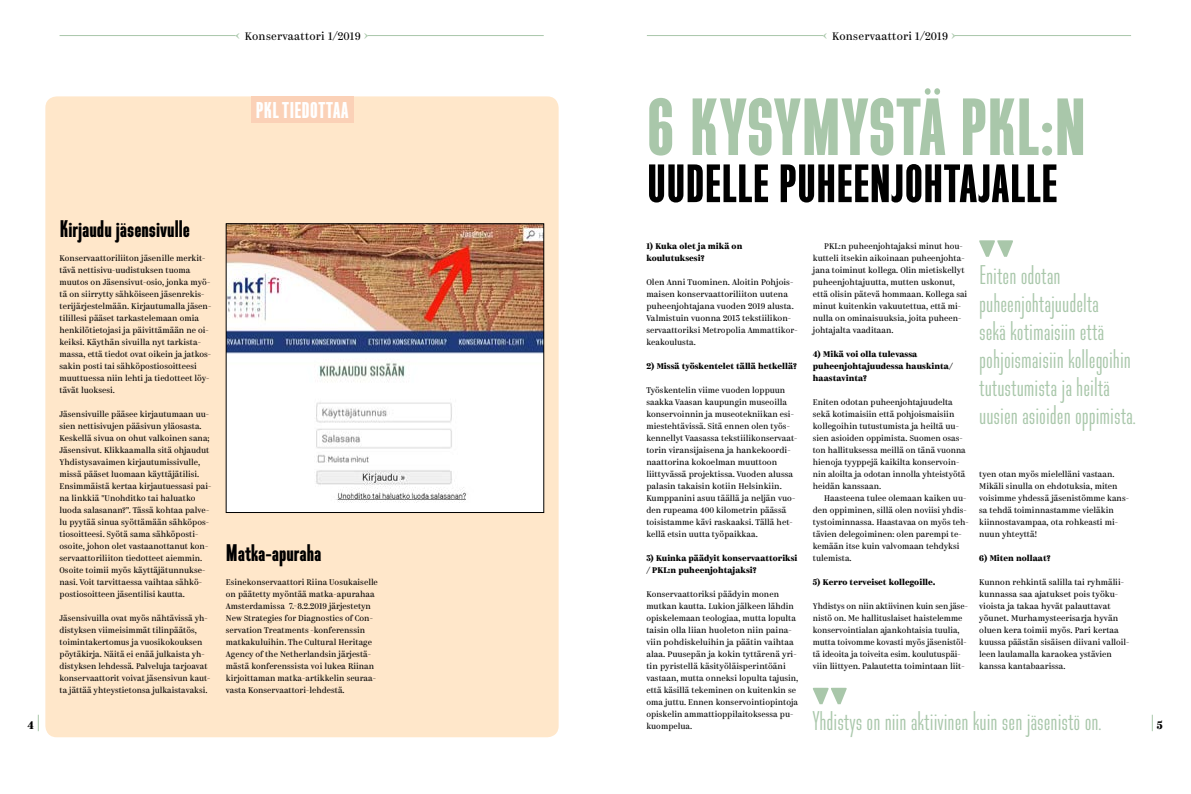
<style>
.page{position:relative;width:1191px;height:794px;background:#fff}
.page>*{position:absolute;margin:0;border:0;box-sizing:border-box;transform-origin:0 0}
.t1{font:700 80.8px "Directors Gothic 201";color:#a9c7aa}
.t2{font:700 53.9px "Directors Gothic 201";letter-spacing:-.005em;color:#000}
.t3{font:27px/28px "Directors Gothic 201";color:#a9c7aa}
.t4{font:700 24px "Directors Gothic 201";color:#000}
.t5{font:700 22.8px "Directors Gothic 201";letter-spacing:.005em;color:#fff}
.t6{font:11px "Kazimir";letter-spacing:.02em;color:#000}
.t7{font:700 11px "Kazimir";color:#000}
.t8{font:8.3px/12px "Kazimir";color:#000}
.t9{font:700 8.3px/12px "Kazimir";color:#000}
.s1{font-size:16px;color:#a9c7aa}
</style>
<div class="page">
<svg style="left:38px;top:714px;width:1px;height:17px"></svg>
<svg style="left:1152px;top:714px;width:1px;height:17px"></svg>
<hr style="left:60px;top:35px;width:176px;height:1px;background:#a9c7aa">
<hr style="left:647px;top:35px;width:176px;height:1px;background:#a9c7aa">
<hr style="left:368px;top:35px;width:176px;height:1px;background:#a9c7aa">
<hr style="left:955px;top:35px;width:176px;height:1px;background:#a9c7aa">
<div style="left:45px;top:96px;width:513px;height:641px;background:#ffe7ca;border-radius:11px"></div>
<img style="left:228px;top:225px;width:314px;height:286px">
<div style="left:226px;top:223px;width:318px;height:290px;border:1px solid #000"></div>
<svg style="left:979px;top:240px;width:34px;height:17px"></svg>
<svg style="left:813px;top:688px;width:33px;height:16px"></svg>
<div style="left:251px;top:97px;width:102px;height:26px;background:#fbd1b7"></div>
<h3 class="t6" style="left:236px;top:29px;width:134px"><span class="s1">‹</span> Konservaattori 1/2019 <span class="s1">›</span></h3>
<h3 class="t6" style="left:823px;top:29px;width:134px"><span class="s1">‹</span> Konservaattori 1/2019 <span class="s1">›</span></h3>
<h1 class="t1" style="left:646px;top:82px;width:441px">6 KYSYMYSTÄ PKL:N</h1>
<h2 class="t2" style="left:646px;top:154px;width:412px">UUDELLE PUHEENJOHTAJALLE</h2>
<p class="t9" style="left:646px;top:240px;width:97px">1) Kuka olet ja mikä on koulutuksesi?</p>
<p class="t8" style="left:646px;top:276px;width:153px">Olen Anni Tuominen. Aloitin Pohjois&shy;maisen konservaattoriliiton uutena puheenjohtajana vuoden 2019 alusta.<br>Valmistuin vuonna 2013 tekstiilikon&shy;servaattoriksi Metropolia Ammattikor&shy;keakoulusta.</p>
<p class="t9" style="left:646px;top:360px;width:152px">2) Missä työskentelet tällä hetkellä?</p>
<p class="t8" style="left:646px;top:384px;width:152px">Työskentelin viime vuoden loppuun saakka Vaasan kaupungin museoilla konservoinnin ja museotekniikan esi&shy;miestehtävissä. Sitä ennen olen työs&shy;kennellyt Vaasassa tekstiilikonservaat&shy;torin viransijaisena ja hankekoordi&shy;naattorina kokoelman muuttoon liittyvässä projektissa. Vuoden alussa palasin takaisin kotiin Helsinkiin.<br>Kumppanini asuu täällä ja neljän vuo&shy;den rupeama 400 kilometrin päässä toisistamme kävi raskaaksi. Tällä het&shy;kellä etsin uutta työpaikkaa.</p>
<p class="t9" style="left:646px;top:552px;width:152px">3) Kuinka päädyit konservaattoriksi / PKL:n puheenjohtajaksi?</p>
<p class="t8" style="left:646px;top:588px;width:153px">Konservaattoriksi päädyin monen mutkan kautta. Lukion jälkeen lähdin opiskelemaan teologiaa, mutta lopulta taisin olla liian huoleton niin paina&shy;viin pohdiskeluihin ja päätin vaihtaa alaa. Puusepän ja kokin tyttärenä yri&shy;tin pyristellä käsityöläisperintöäni vastaan, mutta onneksi lopulta tajusin, että käsillä tekeminen on kuitenkin se oma juttu. Ennen konservointiopintoja opiskelin ammattioppilaitoksessa pu&shy;kuompelua.</p>
<h3 class="t5" style="left:255px;top:98px;width:94px">PKL TIEDOTTAA</h3>
<h3 class="t4" style="left:60px;top:215px;width:132px">Kirjaudu jäsensivulle</h3>
<p class="t8" style="left:60px;top:252px;width:153px">Konservaattoriliiton jäsenille merkit&shy;tävä nettisivu-uudistuksen tuoma muutos on Jäsensivut-osio, jonka myö&shy;tä on siirrytty sähköiseen jäsenrekis&shy;terijärjestelmään. Kirjautumalla jäsen&shy;tilillesi pääset tarkastelemaan omia henkilötietojasi ja päivittämään ne oi&shy;keiksi. Käythän sivuilla nyt tarkista&shy;massa, että tiedot ovat oikein ja jatkos&shy;sakin posti tai sähköpostiosoitteesi muuttuessa niin lehti ja tiedotteet löy&shy;tävät luoksesi.</p>
<p class="t8" style="left:60px;top:408px;width:153px">Jäsensivuille pääsee kirjautumaan uu&shy;sien nettisivujen pääsivun yläosasta.<br>Keskellä sivua on ohut valkoinen sana; Jäsensivut. Klikkaamalla sitä ohjaudut Yhdistysavaimen kirjautumissivulle, missä pääset luomaan käyttäjätilisi.<br>Ensimmäistä kertaa kirjautuessasi pai&shy;na linkkiä "Unohditko tai haluatko luoda salasanan?”. Tässä kohtaa palve&shy;lu pyytää sinua syöttämään sähköpos&shy;tiosoitteesi. Syötä sama sähköposti&shy;osoite, johon olet vastaanottanut kon&shy;servaattoriliiton tiedotteet aiemmin.<br>Osoite toimii myös käyttäjätunnukse&shy;nasi. Voit tarvittaessa vaihtaa sähkö&shy;postiosoitteen jäsentilisi kautta.</p>
<p class="t8" style="left:60px;top:612px;width:152px">Jäsensivuilla ovat myös nähtävissä yh&shy;distyksen viimeisimmät tilinpäätös, toimintakertomus ja vuosikokouksen pöytäkirja. Näitä ei enää julkaista yh&shy;distyksen lehdessä. Palveluja tarjoavat konservaattorit voivat jäsensivun kaut&shy;ta jättää yhteystietonsa julkaistavaksi.</p>
<p class="t8" style="left:813px;top:240px;width:156px;text-indent:11px">PKL:n puheenjohtajaksi minut hou&shy;kutteli itsekin aikoinaan puheenjohta&shy;jana toiminut kollega. Olin mietiskellyt puheenjohtajuutta, mutten uskonut, että olisin pätevä hommaan. Kollega sai minut kuitenkin vakuutettua, että mi&shy;nulla on ominaisuuksia, joita puheen&shy;johtajalta vaaditaan.</p>
<p class="t9" style="left:813px;top:348px;width:141px">4) Mikä voi olla tulevassa puheenjohtajuudessa hauskinta/ haastavinta?</p>
<p class="t8" style="left:813px;top:396px;width:154px">Eniten odotan puheenjohtajuudelta sekä kotimaisiin että pohjoismaisiin kollegoihin tutustumista ja heiltä uu&shy;sien asioiden oppimista. Suomen osas&shy;ton hallituksessa meillä on tänä vuonna hienoja tyyppejä kaikilta konservoin&shy;nin aloilta ja odotan innolla yhteistyötä heidän kanssaan.</p>
<p class="t8" style="left:813px;top:492px;width:157px;text-indent:11px">Haasteena tulee olemaan kaiken uu&shy;den oppiminen, sillä olen noviisi yhdis&shy;tystoiminnassa. Haastavaa on myös teh&shy;tävien delegoiminen: olen parempi te&shy;kemään itse kuin valvomaan tehdyksi tulemista.</p>
<p class="t9" style="left:813px;top:576px;width:124px">5) Kerro terveiset kollegoille.</p>
<p class="t8" style="left:813px;top:600px;width:157px">Yhdistys on niin aktiivinen kuin sen jäse&shy;nistö on. Me hallituslaiset haistelemme konservointialan ajankohtaisia tuulia, mutta toivomme kovasti myös jäsenistöl&shy;tä ideoita ja toiveita esim. koulutuspäi&shy;viin liittyen. Palautetta toimintaan liit-</p>
<h3 class="t3" style="left:979px;top:262px;width:158px">Eniten odotan puheenjohtajuudelta<br>sekä kotimaisiin että pohjoismaisiin kollegoihin tutustumista ja heiltä uusien asioiden oppimista.</h3>
<p class="t8" style="left:979px;top:468px;width:151px">tyen otan myös mielelläni vastaan.<br>Mikäli sinulla on ehdotuksia, miten voisimme yhdessä jäsenistömme kans&shy;sa tehdä toiminnastamme vieläkin kiinnostavampaa, ota rohkeasti mi&shy;nuun yhteyttä!</p>
<p class="t9" style="left:979px;top:552px;width:73px">6) Miten nollaat?</p>
<p class="t8" style="left:979px;top:576px;width:152px">Kunnon rehkintä salilla tai ryhmälii&shy;kunnassa saa ajatukset pois työku&shy;vioista ja takaa hyvät palauttavat yöunet. Murhamysteerisarja hyvän oluen kera toimii myös. Pari kertaa kuussa päästän sisäisen diivani valloil&shy;leen laulamalla karaokea ystävien kanssa kantabaarissa.</p>
<h3 class="t4" style="left:226px;top:539px;width:97px">Matka-apuraha</h3>
<p class="t8" style="left:226px;top:576px;width:154px">Esinekonservaattori Riina Uosukaiselle on päätetty myöntää matka-apurahaa Amsterdamissa 7.-8.2.2019 järjestetyn New Strategies for Diagnostics of Con&shy;servation Treatments -konferenssin matkakuluihin. The Cultural Heritage Agency of the Netherlandsin järjestä&shy;mästä konferenssista voi lukea Riinan kirjoittaman matka-artikkelin seuraa&shy;vasta Konservaattori-lehdestä.</p>
<h3 class="t3" style="left:813px;top:707px;width:290px">Yhdistys on niin aktiivinen kuin sen jäsenistö on.</h3>
<h3 class="t7" style="left:28px;top:718px;width:8px">4</h3>
<h3 class="t7" style="left:1157px;top:718px;width:8px">5</h3>
</div>
